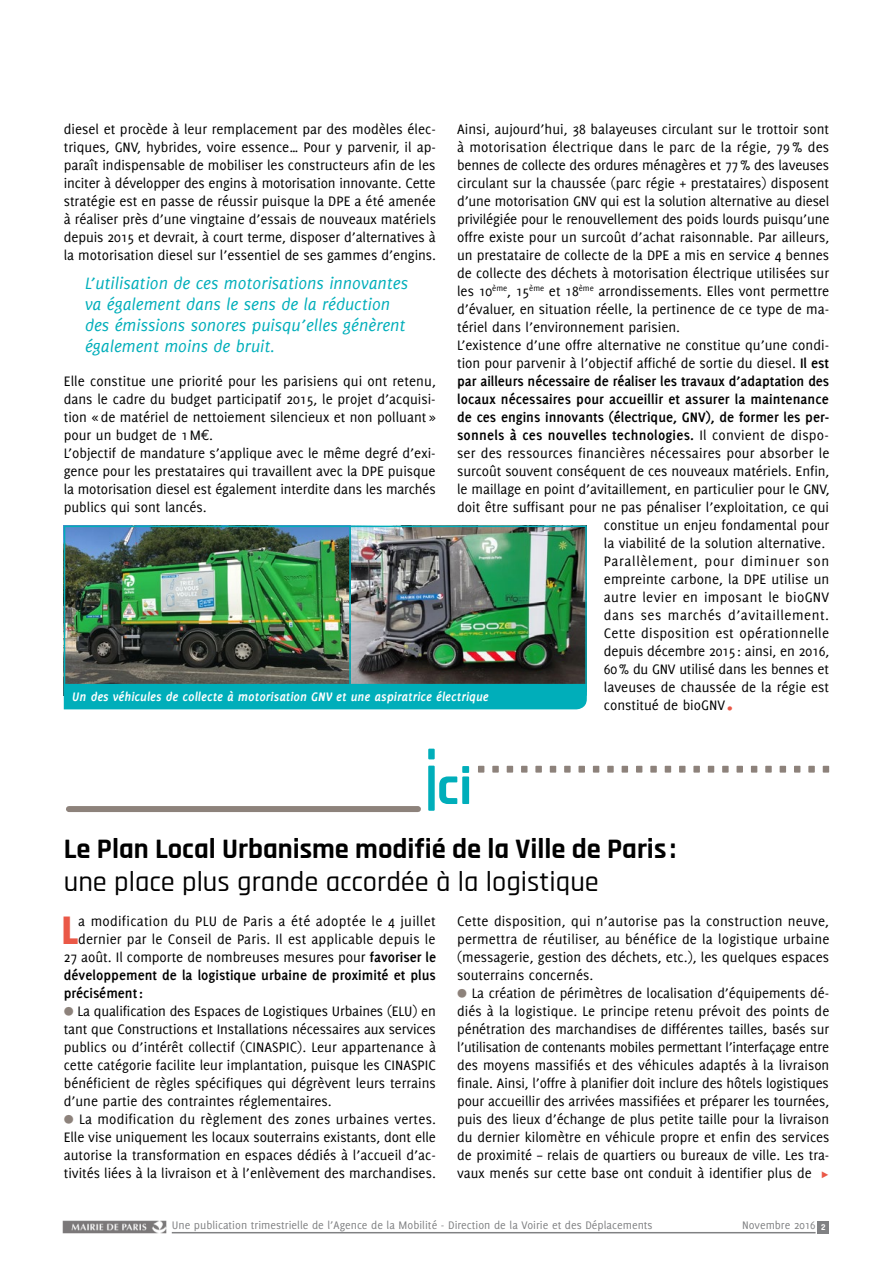
<style>
.page{position:relative;width:893px;height:1263px;background:#fff}
.page>*{position:absolute;margin:0;border:0;box-sizing:border-box;transform-origin:0 0}
.t1{font:700 54px "Rajdhani";color:#00aeba}
.t2{font:800 43.5px "Delicious";color:#ea5847}
.t3{font:700 42px "Rajdhani";color:#8d827b;scale:1.2 1}
.t4{font:36px "Delicious";color:#ea5847}
.t5{font:700 28.5px "Rajdhani";color:#000}
.t6{font:500 28.5px "Rajdhani";color:#000}
.t7{font:italic 700 19.5px "Delicious";color:#ea5847}
.t8{font:italic 18px/21px "Delicious";color:#00aeba}
.t9{font:15px/18px "Delicious";color:#000}
.t10{font:700 15px "Delicious";color:#000}
.t11{font:15px "Delicious";letter-spacing:.02em;color:#000}
.t12{font:15px "Delicious";letter-spacing:.035em;color:#000}
.t13{font:15px "Delicious";letter-spacing:.04em;color:#000}
.t14{font:15px "Delicious";letter-spacing:.025em;color:#000}
.t15{font:italic 700 13.5px "Delicious";color:#fff}
.t16{font:12px "Delicious";color:#808183}
.s1{font-weight:700}
.s2{font-weight:400}
.s3{font-weight:500;font-size:88.5px}
.s4{color:#8d827b}
</style>
<div class="page">
<div style="left:817px;top:1221px;width:12px;height:12px;background:#808183"></div>
<hr style="left:172px;top:1232px;width:644px;height:1px;background:#808183">
<img style="left:63px;top:1220px;width:104px;height:14px">
<img style="left:352px;top:529px;width:232px;height:155px">
<div style="left:349px;top:526px;width:238px;height:170px;border:2px solid #00aeba"></div>
<img style="left:67px;top:529px;width:281px;height:155px">
<div style="left:64px;top:526px;width:287px;height:170px;border:2px solid #00aeba"></div>
<div style="left:64px;top:684px;width:523px;height:25px;background:#00aeba"></div>
<div style="left:69px;top:806px;width:349px;height:6px;background:#8d827b"></div>
<p class="t9" style="left:64px;top:120px;width:374px;text-align:justify">diesel et procède à leur remplacement par des modèles élec&shy;triques, GNV, hybrides, voire essence… Pour y parvenir, il ap&shy;paraît indispensable de mobiliser les constructeurs afin de les inciter à développer des engins à motorisation innovante. Cette stratégie est en passe de réussir puisque la DPE a été amenée à réaliser près d’une vingtaine d’essais de nouveaux matériels depuis 2015 et devrait, à court terme, disposer d’alternatives à la motorisation diesel sur l’essentiel de ses gammes d’engins.</p>
<p class="t8" style="left:85px;top:273px;width:325px">L’utilisation de ces motorisations innovantes va également dans le sens de la réduction des émissions sonores puisqu’elles génèrent également moins de bruit.</p>
<p class="t9" style="left:64px;top:372px;width:374px">Elle constitue une priorité pour les parisiens qui ont retenu, dans le cadre du budget participatif 2015, le projet d’acquisi&shy;tion «de matériel de nettoiement silencieux et non polluant » pour un budget de 1M¤.<br>L’objectif de mandature s’applique avec le même degré d’exi&shy;gence pour les prestataires qui travaillent avec la DPE puisque la motorisation diesel est également interdite dans les marchés publics qui sont lancés.</p>
<p class="t9" style="left:457px;top:120px;width:374px">Ainsi, aujourd’hui, 38 balayeuses circulant sur le trottoir sont</p>
<p class="t9" style="left:457px;top:138px;width:374px">à motorisation électrique dans le parc de la régie, 79% des</p>
<p class="t9" style="left:457px;top:156px;width:374px">bennes de collecte des ordures ménagères et 77% des laveuses</p>
<p class="t9" style="left:457px;top:174px;width:374px">circulant sur la chaussée (parc régie + prestataires) disposent</p>
<p class="t9" style="left:457px;top:192px;width:374px">d’une motorisation GNV qui est la solution alternative au diesel</p>
<p class="t9" style="left:457px;top:210px;width:374px">privilégiée pour le renouvellement des poids lourds puisqu’une</p>
<p class="t9" style="left:457px;top:228px;width:374px">offre existe pour un surcoût d’achat raisonnable. Par ailleurs,</p>
<p class="t9" style="left:457px;top:246px;width:374px">un prestataire de collecte de la DPE a mis en service 4 bennes</p>
<p class="t9" style="left:457px;top:264px;width:374px">de collecte des déchets à motorisation électrique utilisées sur</p>
<p class="t9" style="left:457px;top:282px;width:374px">les 10<sup>ème</sup>, 15<sup>ème</sup> et 18<sup>ème</sup> arrondissements. Elles vont permettre</p>
<p class="t9" style="left:457px;top:300px;width:374px">d’évaluer, en situation réelle, la pertinence de ce type de ma-</p>
<p class="t9" style="left:457px;top:318px;width:225px">tériel dans l’environnement parisien.</p>
<p class="t9" style="left:457px;top:336px;width:374px">L’existence d’une offre alternative ne constitue qu’une condi-</p>
<p class="t9" style="left:457px;top:354px;width:374px">tion pour parvenir à l’objectif affiché de sortie du diesel. <span class="s1">Il est</span></p>
<p class="t10" style="left:457px;top:372px;width:374px">par ailleurs nécessaire de réaliser les travaux d’adaptation des</p>
<p class="t10" style="left:457px;top:390px;width:373px">locaux nécessaires pour accueillir et assurer la maintenance</p>
<p class="t10" style="left:457px;top:408px;width:374px">de ces engins innovants (électrique, GNV), de former les per-</p>
<p class="t10" style="left:457px;top:426px;width:373px">sonnels à ces nouvelles technologies. <span class="s2">Il convient de dispo-</span></p>
<p class="t9" style="left:457px;top:444px;width:374px">ser des ressources financières nécessaires pour absorber le</p>
<p class="t9" style="left:457px;top:462px;width:374px">surcoût souvent conséquent de ces nouveaux matériels. Enfin,</p>
<p class="t9" style="left:457px;top:480px;width:374px">le maillage en point d’avitaillement, en particulier pour le GNV,</p>
<p class="t9" style="left:457px;top:498px;width:374px">doit être suffisant pour ne pas pénaliser l’exploitation, ce qui</p>
<p class="t9" style="left:604px;top:516px;width:227px">constitue un enjeu fondamental pour</p>
<p class="t9" style="left:604px;top:534px;width:223px">la viabilité de la solution alternative.</p>
<p class="t13" style="left:604px;top:552px;width:227px">Parallèlement, pour diminuer son</p>
<p class="t9" style="left:604px;top:570px;width:227px">empreinte carbone, la DPE utilise un</p>
<p class="t14" style="left:604px;top:588px;width:227px">autre levier en imposant le bioGNV</p>
<p class="t12" style="left:604px;top:606px;width:227px">dans ses marchés d’avitaillement.</p>
<p class="t11" style="left:604px;top:624px;width:227px">Cette disposition est opérationnelle</p>
<p class="t9" style="left:604px;top:642px;width:227px">depuis décembre 2015: ainsi, en 2016,</p>
<p class="t9" style="left:604px;top:660px;width:227px">60% du GNV utilisé dans les bennes et</p>
<p class="t9" style="left:604px;top:678px;width:227px">laveuses de chaussée de la régie est</p>
<p class="t9" style="left:604px;top:696px;width:123px">constitué de bioGNV</p>
<h3 class="t4" style="left:725px;top:678px;width:11px">.</h3>
<p class="t15" style="left:72px;top:689px;width:418px">Un des véhicules de collecte à motorisation GNV et une aspiratrice électrique</p>
<h1 class="t1" style="left:422px;top:754px;width:52px"><span class="s3">i</span>ci</h1>
<h3 class="t3" style="left:476px;top:733px;width:297px">.........................</h3>
<h3 class="t5" style="left:64px;top:831px;width:614px">Le Plan Local Urbanisme modifié de la Ville de Paris :</h3>
<h3 class="t6" style="left:64px;top:865px;width:537px">une place plus grande accordée à la logistique</h3>
<p class="t9" style="left:457px;top:912px;width:374px">Cette disposition, qui n’autorise pas la construction neuve, permettra de réutiliser, au bénéfice de la logistique urbaine (messagerie, gestion des déchets, etc.), les quelques espaces souterrains concernés.<br><span class="s4">≈</span> La création de périmètres de localisation d’équipements dé&shy;diés à la logistique. Le principe retenu prévoit des points de pénétration des marchandises de différentes tailles, basés sur l’utilisation de contenants mobiles permettant l’interfaçage entre des moyens massifiés et des véhicules adaptés à la livraison finale. Ainsi, l’offre à planifier doit inclure des hôtels logistiques pour accueillir des arrivées massifiées et préparer les tournées, puis des lieux d’échange de plus petite taille pour la livraison du dernier kilomètre en véhicule propre et enfin des services de proximité – relais de quartiers ou bureaux de ville. Les tra&shy;vaux menés sur cette base ont conduit à identifier plus de</p>
<h2 class="t2" style="left:62px;top:904px;width:18px">L</h2>
<p class="t11" style="left:78px;top:912px;width:359px">a modification du PLU de Paris a été adoptée le 4 juillet</p>
<p class="t9" style="left:78px;top:930px;width:359px">dernier par le Conseil de Paris. Il est applicable depuis le</p>
<p class="t9" style="left:64px;top:948px;width:374px">27 août. Il comporte de nombreuses mesures pour <span class="s1">favoriser le</span></p>
<p class="t10" style="left:64px;top:966px;width:374px">développement de la logistique urbaine de proximité et plus</p>
<p class="t10" style="left:64px;top:984px;width:81px">précisément:</p>
<p class="t9" style="left:64px;top:1002px;width:374px"><span class="s4">≈</span> La qualification des Espaces de Logistiques Urbaines (ELU) en</p>
<p class="t9" style="left:64px;top:1020px;width:374px">tant que Constructions et Installations nécessaires aux services</p>
<p class="t9" style="left:64px;top:1038px;width:374px">publics ou d’intérêt collectif (CINASPIC). Leur appartenance à</p>
<p class="t9" style="left:64px;top:1056px;width:374px">cette catégorie facilite leur implantation, puisque les CINASPIC</p>
<p class="t9" style="left:64px;top:1074px;width:374px">bénéficient de règles spécifiques qui dégrèvent leurs terrains</p>
<p class="t9" style="left:64px;top:1092px;width:269px">d’une partie des contraintes réglementaires.</p>
<p class="t9" style="left:64px;top:1110px;width:374px"><span class="s4">≈</span> La modification du règlement des zones urbaines vertes.</p>
<p class="t9" style="left:64px;top:1128px;width:374px">Elle vise uniquement les locaux souterrains existants, dont elle</p>
<p class="t9" style="left:64px;top:1146px;width:374px">autorise la transformation en espaces dédiés à l’accueil d’ac-</p>
<p class="t9" style="left:64px;top:1164px;width:374px">tivités liées à la livraison et à l’enlèvement des marchandises.</p>
<h3 class="t7" style="left:821px;top:1163px;width:10px">π</h3>
<p class="t16" style="left:172px;top:1218px;width:482px">Une publication trimestrielle de l’Agence de la Mobilité - Direction de la Voirie et des Déplacements</p>
<p class="t16" style="left:742px;top:1218px;width:85px">Novembre 2016 <sub>2</sub></p>
</div>
